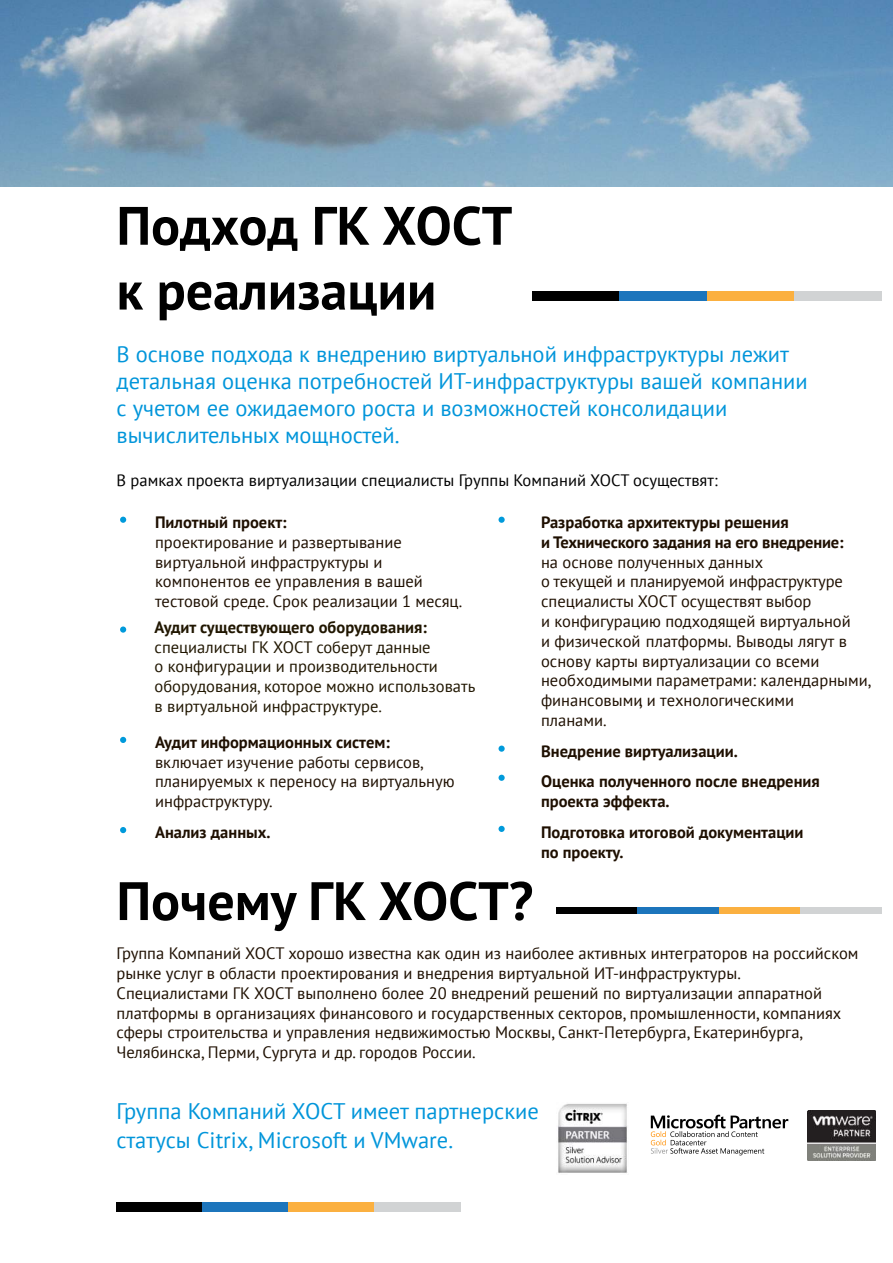
<style>
.page{position:relative;width:893px;height:1263px;background:#fff}
.page>*{position:absolute;margin:0;border:0;box-sizing:border-box;transform-origin:0 0}
.t1{font:700 54px/64.8px "PT Sans";color:#000}
.t2{font:22.5px/27px "PT Sans";color:#0095da}
.t3{font:16.5px/19.8px "PT Sans";color:#1e0f00}
.t4{font:700 16.5px/30.6px "PT Sans";color:#1e0f00}
.t5{font:16.5px/19.8px "PT Sans";color:#201600}
.t6{font:16.5px "PT Sans";color:#000}
.t7{font:700 16.5px "PT Sans";color:#201600}
</style>
<div class="page">
<img style="left:0;top:0;width:893px;height:187px">
<div style="left:532px;top:292px;width:88px;height:9px;background:#000"></div>
<div style="left:619px;top:292px;width:88px;height:9px;background:#1c75bc"></div>
<div style="left:707px;top:292px;width:87px;height:9px;background:#fbb040"></div>
<div style="left:794px;top:292px;width:88px;height:9px;background:#d1d3d4"></div>
<div style="left:117px;top:1202px;width:86px;height:9px;background:#000"></div>
<div style="left:202px;top:1202px;width:86px;height:9px;background:#1c75bc"></div>
<div style="left:289px;top:1202px;width:86px;height:9px;background:#fbb040"></div>
<div style="left:375px;top:1202px;width:86px;height:9px;background:#d1d3d4"></div>
<div style="left:556px;top:907px;width:82px;height:6px;background:#000"></div>
<div style="left:637px;top:907px;width:82px;height:6px;background:#1c75bc"></div>
<div style="left:719px;top:907px;width:82px;height:6px;background:#fbb040"></div>
<div style="left:801px;top:907px;width:81px;height:6px;background:#d1d3d4"></div>
<img style="left:807px;top:1110px;width:68px;height:50px">
<img style="left:558px;top:1103px;width:69px;height:70px">
<svg style="left:120px;top:517px;width:6px;height:6px"></svg>
<div style="left:120px;top:626px;width:6px;height:7px;background:#009adb;border-radius:50%"></div>
<svg style="left:120px;top:737px;width:6px;height:6px"></svg>
<svg style="left:120px;top:827px;width:6px;height:6px"></svg>
<div style="left:498px;top:517px;width:7px;height:6px;background:#009adb;border-radius:50%"></div>
<svg style="left:498px;top:745px;width:7px;height:7px"></svg>
<div style="left:498px;top:775px;width:7px;height:6px;background:#009adb;border-radius:50%"></div>
<div style="left:498px;top:826px;width:7px;height:6px;background:#009adb;border-radius:50%"></div>
<img style="left:650px;top:1114px;width:139px;height:42px">
<h1 class="t1" style="left:117px;top:192px;width:397px">Подход ГК ХОСТ к реализации</h1>
<h2 class="t2" style="left:117px;top:340px;width:693px">В основе подхода к внедрению виртуальной инфраструктуры лежит детальная оценка потребностей ИТ-инфраструктуры вашей компании с учетом ее ожидаемого роста и возможностей консолидации вычислительных мощностей.</h2>
<p class="t6" style="left:117px;top:470px;width:603px">В рамках проекта виртуализации специалисты Группы Компаний ХОСТ осуществят:</p>
<p class="t4" style="left:155px;top:507px;width:133px">Пилотный проект:</p>
<p class="t3" style="left:155px;top:532px;width:309px">проектирование и развертывание виртуальной инфраструктуры и компонентов ее управления в вашей тестовой среде. Срок реализации 1 месяц.</p>
<p class="t7" style="left:155px;top:616px;width:274px">Аудит существующего оборудования:</p>
<p class="t5" style="left:155px;top:637px;width:322px">специалисты ГК ХОСТ соберут данные<br>о конфигурации и производительности оборудования, которое можно использовать в виртуальной инфраструктуре.</p>
<p class="t4" style="left:155px;top:726px;width:236px">Аудит информационных систем:</p>
<p class="t3" style="left:155px;top:751px;width:301px">включает изучение работы сервисов, планируемых к переносу на виртуальную инфраструктуру.</p>
<p class="t4" style="left:155px;top:816px;width:117px">Анализ данных.</p>
<h1 class="t1" style="left:117px;top:868px;width:418px">Почему ГК ХОСТ?</h1>
<p class="t4" style="left:541px;top:512px;width:304px;line-height:19.8px">Разработка архитектуры решения<br>и Технического задания на его внедрение:</p>
<p class="t3" style="left:541px;top:552px;width:332px">на основе полученных данных<br>о текущей и планируемой инфраструктуре специалисты ХОСТ осуществят выбор<br>и конфигурацию подходящей виртуальной<br>и физической платформы. Выводы лягут в основу карты виртуализации со всеми необходимыми параметрами: календарными, финансовыми и технологическими<br>планами.</p>
<p class="t3" style="left:639px;top:690px;width:5px">,</p>
<p class="t4" style="left:541px;top:735px;width:280px">Внедрение виртуализации.<br>Оценка полученного после внедрения</p>
<p class="t4" style="left:541px;top:786px;width:264px">проекта эффекта.<br>Подготовка итоговой документации</p>
<p class="t4" style="left:541px;top:836px;width:84px">по проекту.</p>
<p class="t3" style="left:117px;top:943px;width:743px">Группа Компаний ХОСТ хорошо известна как один из наиболее активных интеграторов на российском рынке услуг в области проектирования и внедрения виртуальной ИТ-инфраструктуры.<br>Специалистами ГК ХОСТ выполнено более 20 внедрений решений по виртуализации аппаратной платформы в организациях финансового и государственных секторов, промышленности, компаниях сферы строительства и управления недвижимостью Москвы, Санкт-Петербурга, Екатеринбурга, Челябинска, Перми, Сургута и др. городов России.</p>
<h2 class="t2" style="left:117px;top:1096px;width:424px;line-height:29px">Группа Компаний ХОСТ имеет партнерские статусы Citrix, Microsoft и VMware.</h2>
</div>
